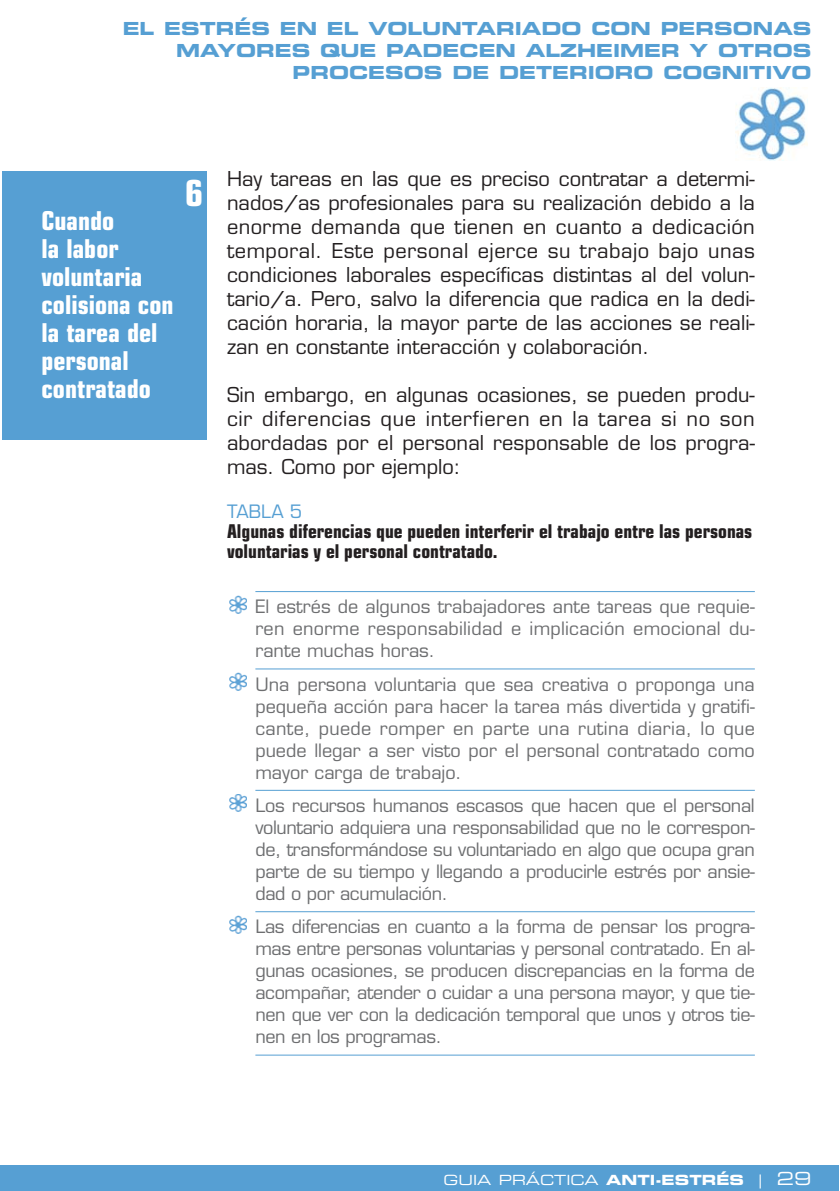
<style>
.page{position:relative;width:840px;height:1191px;background:#fff}
.page>*{position:absolute;margin:0;border:0;box-sizing:border-box;transform-origin:0 0}
.t1{font:700 condensed 36px "Eurostile";color:#fff}
.t2{font:700 condensed 26px/28px "Eurostile";color:#fff}
.t3{font:20px/24px "Eurostile";color:#231f20;text-align:justify}
.t4{font:700 condensed 19px/20px "Eurostile";color:#231f20}
.t5{font:18px/22px "Eurostile";letter-spacing:-.01em;color:#6d6e70;text-align:justify}
.t6{font:18px/22px "Eurostile Bold Extended Two";color:#569fd3;text-align:right}
.t7{font:18px "Eurostile";color:#569fd3}
.t8{font:14px "Eurostile Extended Two";color:#fff}
.s1{font-family:"Eurostile Bold Extended Two"}
.s2{font-size:18px}
</style>
<div class="page">
<div style="left:0;top:1166px;width:838px;height:25px;background:#569fd3"></div>
<img style="left:735px;top:87px;width:72px;height:73px">
<hr style="left:255px;top:591px;width:499px;height:1px;background:#569fd3">
<hr style="left:255px;top:668px;width:499px;height:1px;background:#569fd3">
<hr style="left:255px;top:790px;width:499px;height:1px;background:#569fd3">
<hr style="left:255px;top:911px;width:499px;height:1px;background:#569fd3">
<hr style="left:255px;top:1054px;width:499px;height:1px;background:#569fd3">
<img style="left:229px;top:915px;width:18px;height:18px">
<img style="left:229px;top:794px;width:18px;height:18px">
<img style="left:229px;top:673px;width:18px;height:17px">
<img style="left:229px;top:595px;width:18px;height:18px">
<div style="left:2px;top:171px;width:204px;height:268px;background:#569fd3"></div>
<p class="t6" style="left:123px;top:19px;width:690px">EL ESTRÉS EN EL VOLUNTARIADO CON PERSONAS<br>MAYORES QUE PADECEN ALZHEIMER Y OTROS<br>PROCESOS DE DETERIORO COGNITIVO</p>
<h2 class="t2" style="left:41px;top:209px;width:134px">Cuando<br>la labor voluntaria colisiona con la tarea del personal contratado</h2>
<h1 class="t1" style="left:185px;top:179px;width:19px">6</h1>
<p class="t3" style="left:227px;top:168px;width:529px">Hay tareas en las que es preciso contratar a determi&shy;nados/as profesionales para su realización debido a la enorme demanda que tienen en cuanto a dedicación temporal. Este personal ejerce su trabajo bajo unas condiciones laborales específicas distintas al del volun&shy;tario/a. Pero, salvo la diferencia que radica en la dedi&shy;cación horaria, la mayor parte de las acciones se reali&shy;zan en constante interacción y colaboración.</p>
<p class="t3" style="left:227px;top:384px;width:529px">Sin embargo, en algunas ocasiones, se pueden produ&shy;cir diferencias que interfieren en la tarea si no son abordadas por el personal responsable de los progra&shy;mas. Como por ejemplo:</p>
<p class="t7" style="left:227px;top:504px;width:77px">TABLA 5</p>
<p class="t4" style="left:227px;top:523px;width:526px">Algunas diferencias que pueden interferir el trabajo entre las personas voluntarias y el personal contratado.</p>
<p class="t5" style="left:255px;top:597px;width:500px">El estrés de algunos trabajadores ante tareas que requie&shy;ren enorme responsabilidad e implicación emocional du&shy;rante muchas horas.</p>
<p class="t5" style="left:255px;top:675px;width:500px">Una persona voluntaria que sea creativa o proponga una pequeña acción para hacer la tarea más divertida y gratifi&shy;cante, puede romper en parte una rutina diaria, lo que puede llegar a ser visto por el personal contratado como mayor carga de trabajo.</p>
<p class="t5" style="left:255px;top:796px;width:500px">Los recursos humanos escasos que hacen que el personal voluntario adquiera una responsabilidad que no le correspon&shy;de, transformándose su voluntariado en algo que ocupa gran parte de su tiempo y llegando a producirle estrés por ansie&shy;dad o por acumulación.</p>
<p class="t5" style="left:255px;top:917px;width:500px">Las diferencias en cuanto a la forma de pensar los progra&shy;mas entre personas voluntarias y personal contratado. En al&shy;gunas ocasiones, se producen discrepancias en la forma de acompañar, atender o cuidar a una persona mayor, y que tie&shy;nen que ver con la dedicación temporal que unos y otros tie&shy;nen en los programas.</p>
<p class="t8" style="left:443px;top:1174px;width:369px">GUIA PRÁCTICA <span class="s1">ANTI-ESTRÉS</span> | <span class="s2">29</span></p>
</div>
